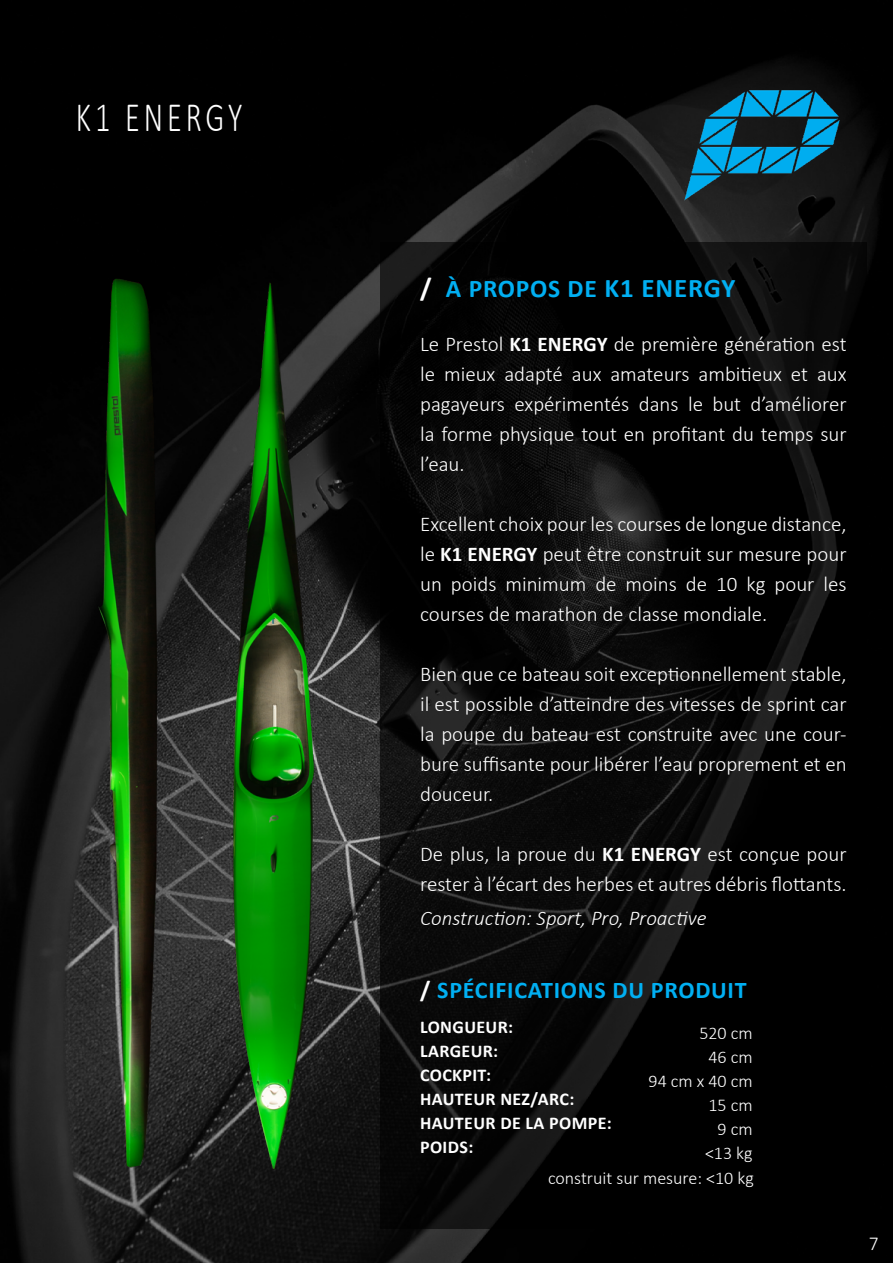
<style>
.page{position:relative;width:893px;height:1263px;background:#fff}
.page>*{position:absolute;margin:0;border:0;box-sizing:border-box;transform-origin:0 0}
.t1{font:300 42px "Calibri";letter-spacing:.13em;color:#fff;scale:.72 1}
.t2{font:700 25.5px "Calibri";letter-spacing:.03em;color:#01aff2}
.t3{font:700 24px "Calibri";letter-spacing:.03em;color:#01aff2}
.t4{font:300 21px/30px "Calibri";color:#fff;text-align:justify}
.t5{font:italic 300 21px "Calibri";color:#fff}
.t6{font:300 19.5px "Calibri";color:#fff}
.t7{font:700 18px/24px "Calibri";letter-spacing:.02em;color:#fff}
.t8{font:300 18px/24.2px "Calibri";color:#fff;text-align:right}
.s1{font-size:27px;color:#fff}
.s2{font-size:27px}
.s3{font-weight:700}
.s4{color:#fff}
</style>
<div class="page">
<img style="left:0;top:0;width:893px;height:1263px">
<svg style="left:380px;top:242px;width:487px;height:987px;background:#070707"></svg>
<img style="left:677px;top:54px;width:170px;height:170px">
<img style="left:89px;top:277px;width:76px;height:895px">
<img style="left:225px;top:277px;width:96px;height:895px">
<h1 class="t1" style="left:76px;top:91px;width:233px">K1 ENERGY</h1>
<p class="t2" style="left:420px;top:270px;width:317px"><span class="s1">/</span> À PROPOS DE <span class="s2">K1 ENERGY</span></p>
<p class="t4" style="left:420px;top:328px;width:428px">Le Prestol <span class="s3">K1 ENERGY</span> de première génération est le mieux adapté aux amateurs ambitieux et aux pagayeurs expérimentés dans le but d’améliorer la forme physique tout en profitant du temps sur l’eau.</p>
<p class="t4" style="left:420px;top:508px;width:428px">Excellent choix pour les courses de longue distance, le <span class="s3">K1 ENERGY</span> peut être construit sur mesure pour un poids minimum de moins de 10 kg pour les courses de marathon de classe mondiale.</p>
<p class="t4" style="left:420px;top:658px;width:428px">Bien que ce bateau soit exceptionnellement stable, il est possible d’atteindre des vitesses de sprint car la poupe du bateau est construite avec une cour&shy;bure suffisante pour libérer l’eau proprement et en douceur.</p>
<p class="t4" style="left:420px;top:839px;width:428px">De plus, la proue du <span class="s3">K1 ENERGY</span> est conçue pour rester à l’écart des herbes et autres débris flottants.</p>
<p class="t5" style="left:420px;top:905px;width:288px">Construction: Sport, Pro, Proactive</p>
<p class="t3" style="left:420px;top:973px;width:328px"><span class="s4">/</span> SPÉCIFICATIONS DU PRODUIT</p>
<p class="t7" style="left:420px;top:1014px;width:193px">LONGUEUR:<br>LARGEUR:<br>COCKPIT:<br>HAUTEUR NEZ/ARC:<br>HAUTEUR DE LA POMPE:<br>POIDS:</p>
<p class="t8" style="left:548px;top:1021px;width:207px">520 cm<br>46 cm<br>94 cm x 40 cm<br>15 cm<br>9 cm<br>&lt;13 kg<br>construit sur mesure: &lt;10 kg</p>
<p class="t6" style="left:869px;top:1231px;width:11px">7</p>
</div>
